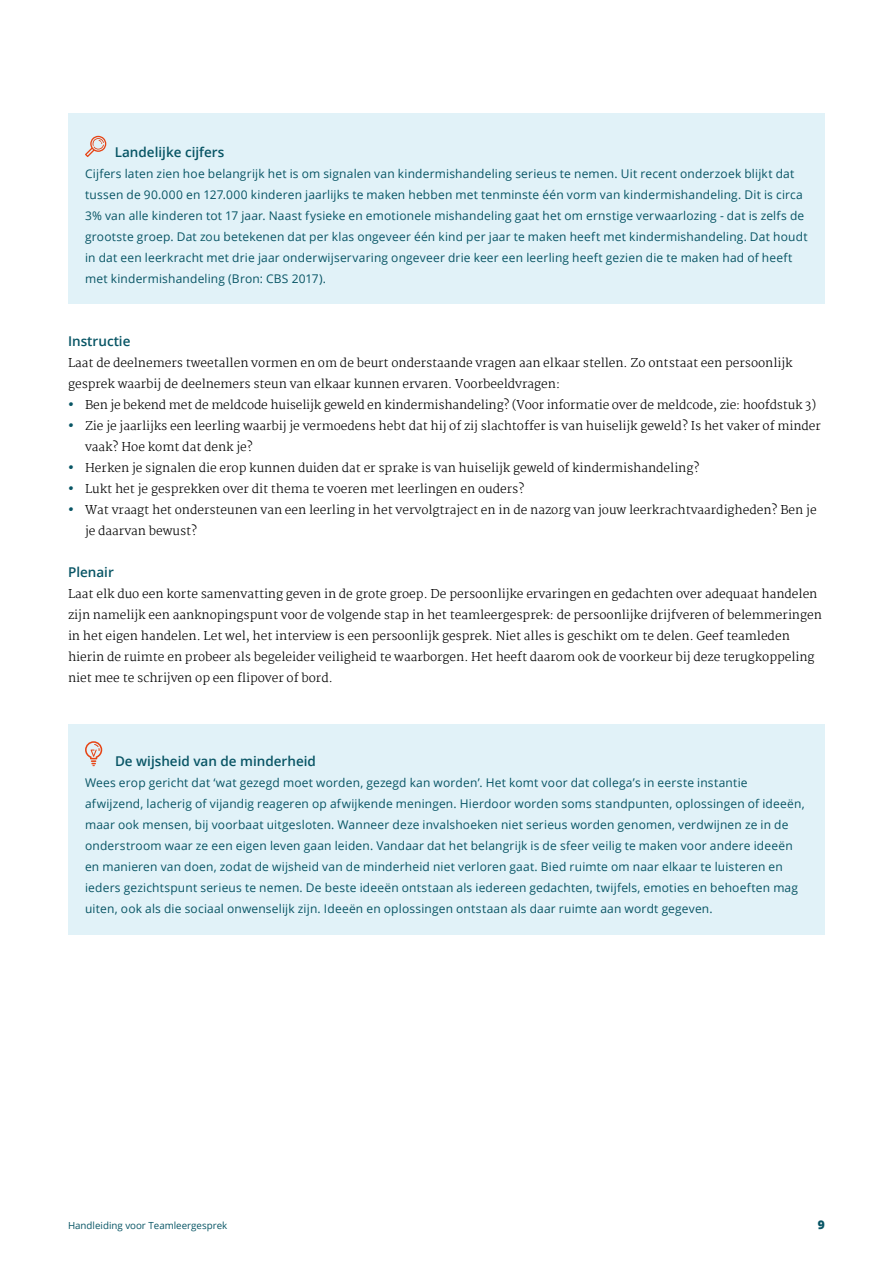
<style>
.page{position:relative;width:893px;height:1263px;background:#fff}
.page>*{position:absolute;margin:0;border:0;box-sizing:border-box;transform-origin:0 0}
.Sub_paragraaf{font:600 13.5px "Open Sans";color:#085565}
.body_schreefloos{font:12px/21px "Open Sans";letter-spacing:.015em;color:#085565}
.Body_schreef{font:300 12px/21px "Martel";color:#000}
.t1{font:800 12px "Open Sans";color:#085565}
.t2{font:9.75px "Open Sans";color:#085565}
.s1{font-weight:800;font-size:13.5px;color:#085565}
</style>
<div class="page">
<div style="left:68px;top:114px;width:757px;height:190px;background:#e1f2f8"></div>
<div style="left:68px;top:724px;width:757px;height:210px;background:#e1f2f8"></div>
<svg style="left:85px;top:136px;width:21px;height:21px"></svg>
<svg style="left:85px;top:741px;width:17px;height:25px"></svg>
<p class="Sub_paragraaf" style="left:115px;top:143px;width:111px">Landelijke cijfers</p>
<p class="body_schreefloos" style="left:85px;top:163px;width:724px">Cijfers laten zien hoe belangrijk het is om signalen van kindermishandeling serieus te nemen. Uit recent onderzoek blijkt dat tussen de 90.000 en 127.000 kinderen jaarlijks te maken hebben met tenminste één vorm van kindermishandeling. Dit is circa 3% van alle kinderen tot 17 jaar. Naast fysieke en emotionele mishandeling gaat het om ernstige verwaarlozing - dat is zelfs de grootste groep. Dat zou betekenen dat per klas ongeveer één kind per jaar te maken heeft met kindermishandeling. Dat houdt in dat een leerkracht met drie jaar onderwijservaring ongeveer drie keer een leerling heeft gezien die te maken had of heeft met kindermishandeling (Bron: CBS 2017).</p>
<p class="Sub_paragraaf" style="left:68px;top:332px;width:64px">Instructie</p>
<p class="Body_schreef" style="left:68px;top:352px;width:726px">Laat de deelnemers tweetallen vormen en om de beurt onderstaande vragen aan elkaar stellen. Zo ontstaat een persoonlijk gesprek waarbij de deelnemers steun van elkaar kunnen ervaren. Voorbeeldvragen:</p>
<p class="Body_schreef" style="left:68px;top:394px;width:749px"><span class="s1">•</span> Ben je bekend met de meldcode huiselijk geweld en kindermishandeling? (Voor informatie over de meldcode, zie: hoofdstuk 3)</p>
<p class="Body_schreef" style="left:85px;top:415px;width:737px;text-indent:-17px"><span class="s1">•</span> Zie je jaarlijks een leerling waarbij je vermoedens hebt dat hij of zij slachtoffer is van huiselijk geweld? Is het vaker of minder vaak? Hoe komt dat denk je?</p>
<p class="Body_schreef" style="left:68px;top:457px;width:633px"><span class="s1">•</span> Herken je signalen die erop kunnen duiden dat er sprake is van huiselijk geweld of kindermishandeling?</p>
<p class="Body_schreef" style="left:68px;top:478px;width:458px"><span class="s1">•</span> Lukt het je gesprekken over dit thema te voeren met leerlingen en ouders?</p>
<p class="Body_schreef" style="left:85px;top:499px;width:733px;text-indent:-17px"><span class="s1">•</span> Wat vraagt het ondersteunen van een leerling in het vervolgtraject en in de nazorg van jouw leerkrachtvaardigheden? Ben je je daarvan bewust?</p>
<p class="Sub_paragraaf" style="left:68px;top:563px;width:47px">Plenair</p>
<p class="Body_schreef" style="left:68px;top:583px;width:755px">Laat elk duo een korte samenvatting geven in de grote groep. De persoonlijke ervaringen en gedachten over adequaat handelen zijn namelijk een aanknopingspunt voor de volgende stap in het teamleergesprek: de persoonlijke drijfveren of belemmeringen in het eigen handelen. Let wel, het interview is een persoonlijk gesprek. Niet alles is geschikt om te delen. Geef teamleden hierin de ruimte en probeer als begeleider veiligheid te waarborgen. Het heeft daarom ook de voorkeur bij deze terugkoppeling niet mee te schrijven op een flipover of bord.</p>
<p class="Sub_paragraaf" style="left:115px;top:752px;width:202px">De wijsheid van de minderheid</p>
<p class="body_schreefloos" style="left:85px;top:772px;width:721px">Wees erop gericht dat ‘wat gezegd moet worden, gezegd kan worden’. Het komt voor dat collega’s in eerste instantie afwijzend, lacherig of vijandig reageren op afwijkende meningen. Hierdoor worden soms standpunten, oplossingen of ideeën, maar ook mensen, bij voorbaat uitgesloten. Wanneer deze invalshoeken niet serieus worden genomen, verdwijnen ze in de onderstroom waar ze een eigen leven gaan leiden. Vandaar dat het belangrijk is de sfeer veilig te maken voor andere ideeën en manieren van doen, zodat de wijsheid van de minderheid niet verloren gaat. Bied ruimte om naar elkaar te luisteren en ieders gezichtspunt serieus te nemen. De beste ideeën ontstaan als iedereen gedachten, twijfels, emoties en behoeften mag uiten, ook als die sociaal onwenselijk zijn. Ideeën en oplossingen ontstaan als daar ruimte aan wordt gegeven.</p>
<p class="t2" style="left:68px;top:1218px;width:161px">Handleiding voor Teamleergesprek</p>
<p class="t1" style="left:818px;top:1216px;width:9px">9</p>
</div>
